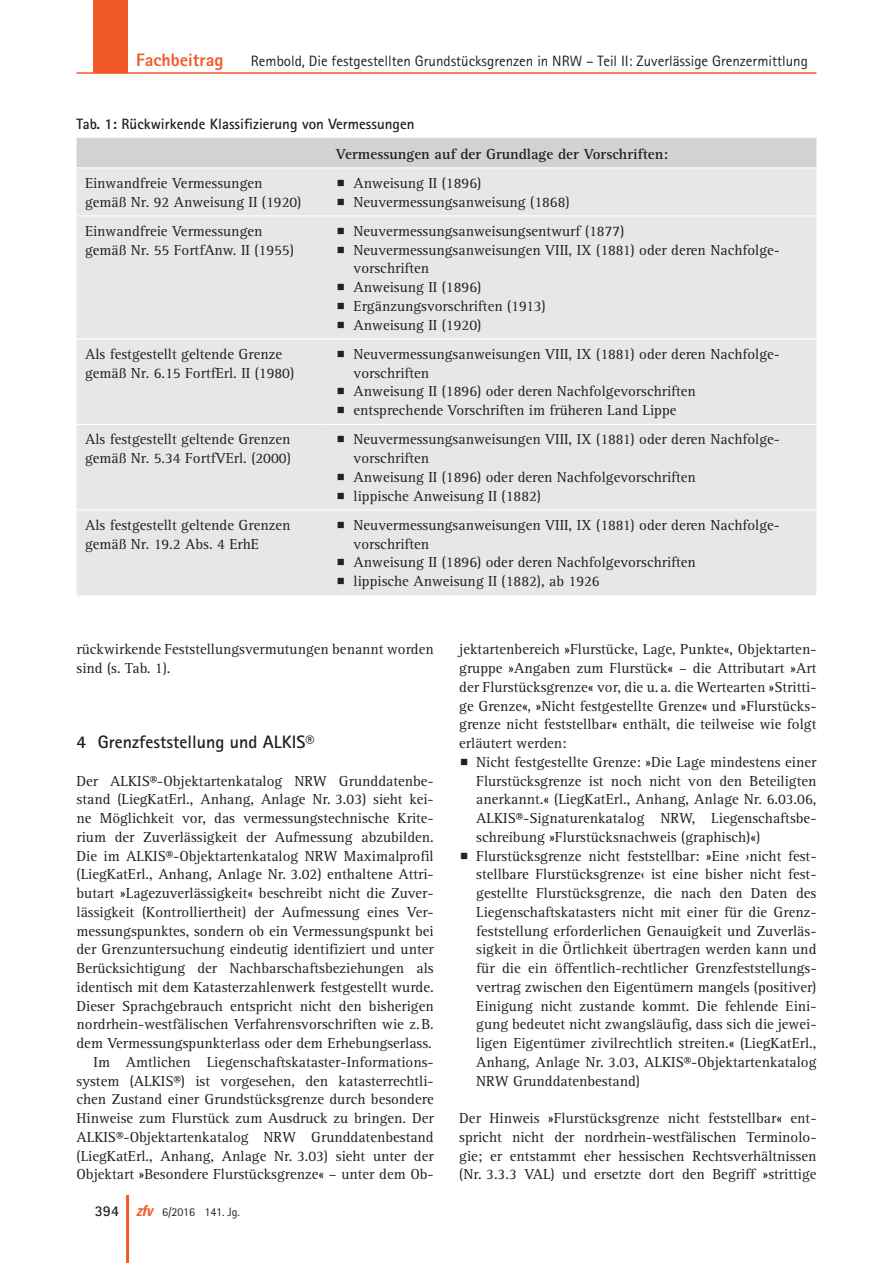
<style>
.page{position:relative;width:893px;height:1263px;background:#fff}
.page>*{position:absolute;margin:0;border:0;box-sizing:border-box;transform-origin:0 0}
._11_titel_1{font:700 18px "Rotis Sans Serif";color:#231f20}
.t1{font:800 18px "Rotis Sans Serif";color:#f15929}
._06_tabelle{font:15px/18.8px "Rotis Serif";color:#231f20}
._01_normal_oEZ_AA{font:15px/18.8px "Rotis Serif";color:#231f20;text-align:justify}
._02_normal_bp{font:15px/18.8px "Rotis Serif";color:#231f20;text-align:justify}
._01_normal{font:15px/18.8px "Rotis Serif";color:#231f20;text-align:justify}
.t2{font:15px "Rotis Sans Serif";color:#231f20}
._05_abb{font:700 15px "Rotis Sans Serif";color:#231f20}
._06_tabelle-2{font:700 15px "Rotis Serif";color:#231f20}
.t3{font:12px "Rotis Sans Serif";color:#231f20}
.s1{font-weight:700;font-size:15px}
.s2{font-family:"Univers";font-weight:700;font-style:italic;font-stretch:condensed;font-size:15px;color:#f15929}
</style>
<div class="page">
<div style="left:94px;top:0;width:34px;height:72px;background:#f15929"></div>
<hr style="left:77px;top:72px;width:739px;height:2px;background:#f15929">
<hr style="left:126px;top:1195px;width:3px;height:68px;background:#f15929">
<div style="left:77px;top:138px;width:739px;height:29px;background:#d1d2d4"></div>
<div style="left:77px;top:168px;width:739px;height:427px;background:#e6e7e9"></div>
<hr style="left:77px;top:215px;width:250px;height:1px;background:#fff">
<hr style="left:327px;top:215px;width:489px;height:1px;background:#fff">
<hr style="left:77px;top:338px;width:250px;height:1px;background:#fff">
<hr style="left:327px;top:338px;width:489px;height:1px;background:#fff">
<hr style="left:77px;top:424px;width:250px;height:1px;background:#fff">
<hr style="left:327px;top:424px;width:489px;height:1px;background:#fff">
<hr style="left:77px;top:509px;width:250px;height:1px;background:#fff">
<hr style="left:327px;top:509px;width:489px;height:1px;background:#fff">
<svg style="left:338px;top:180px;width:6px;height:6px"></svg>
<svg style="left:338px;top:198px;width:6px;height:7px"></svg>
<svg style="left:338px;top:228px;width:6px;height:6px"></svg>
<svg style="left:338px;top:246px;width:6px;height:7px"></svg>
<svg style="left:338px;top:284px;width:6px;height:6px"></svg>
<svg style="left:338px;top:303px;width:6px;height:6px"></svg>
<svg style="left:338px;top:321px;width:6px;height:7px"></svg>
<svg style="left:338px;top:351px;width:6px;height:6px"></svg>
<svg style="left:338px;top:388px;width:6px;height:6px"></svg>
<svg style="left:338px;top:407px;width:6px;height:6px"></svg>
<svg style="left:338px;top:436px;width:6px;height:6px"></svg>
<svg style="left:338px;top:474px;width:6px;height:6px"></svg>
<svg style="left:338px;top:492px;width:6px;height:7px"></svg>
<svg style="left:338px;top:522px;width:6px;height:6px"></svg>
<svg style="left:338px;top:559px;width:6px;height:6px"></svg>
<svg style="left:338px;top:578px;width:6px;height:6px"></svg>
<p class="t1" style="left:136px;top:48px;width:89px">Fachbeitrag</p>
<p class="t2" style="left:251px;top:52px;width:558px">Rembold, Die festgestellten Grundstücksgrenzen in NRW – Teil II: Zuverlässige Grenzermittlung</p>
<p class="_05_abb" style="left:77px;top:115px;width:339px">Tab. 1: Rückwirkende Klassifizierung von Vermessungen</p>
<p class="_06_tabelle-2" style="left:336px;top:145px;width:334px">Vermessungen auf der Grundlage der Vorschriften:</p>
<p class="_06_tabelle" style="left:85px;top:174px;width:218px">Einwandfreie Vermessungen gemäß Nr. 92 Anweisung II (1920)</p>
<p class="_06_tabelle" style="left:354px;top:174px;width:129px">Anweisung II (1896)</p>
<p class="_06_tabelle" style="left:354px;top:193px;width:218px">Neuvermessungsanweisung (1868)</p>
<p class="_06_tabelle" style="left:85px;top:222px;width:210px">Einwandfreie Vermessungen gemäß Nr. 55 FortfAnw. II (1955)</p>
<p class="_06_tabelle" style="left:354px;top:222px;width:272px">Neuvermessungsanweisungsentwurf (1877)</p>
<p class="_06_tabelle" style="left:354px;top:241px;width:426px">Neuvermessungsanweisungen VIII, IX (1881) oder deren Nachfolge&shy;vorschriften</p>
<p class="_06_tabelle" style="left:354px;top:278px;width:129px">Anweisung II (1896)</p>
<p class="_06_tabelle" style="left:354px;top:297px;width:194px">Ergänzungsvorschriften (1913)</p>
<p class="_06_tabelle" style="left:354px;top:316px;width:129px">Anweisung II (1920)</p>
<p class="_06_tabelle" style="left:85px;top:345px;width:211px">Als festgestellt geltende Grenze gemäß Nr. 6.15 FortfErl. II (1980)</p>
<p class="_06_tabelle" style="left:354px;top:345px;width:426px">Neuvermessungsanweisungen VIII, IX (1881) oder deren Nachfolge&shy;vorschriften</p>
<p class="_06_tabelle" style="left:354px;top:382px;width:344px">Anweisung II (1896) oder deren Nachfolgevorschriften</p>
<p class="_06_tabelle" style="left:354px;top:401px;width:324px">entsprechende Vorschriften im früheren Land Lippe</p>
<p class="_06_tabelle" style="left:85px;top:430px;width:207px">Als festgestellt geltende Grenzen gemäß Nr. 5.34 FortfVErl. (2000)</p>
<p class="_06_tabelle" style="left:354px;top:430px;width:426px">Neuvermessungsanweisungen VIII, IX (1881) oder deren Nachfolge&shy;vorschriften</p>
<p class="_06_tabelle" style="left:354px;top:468px;width:344px">Anweisung II (1896) oder deren Nachfolgevorschriften</p>
<p class="_06_tabelle" style="left:354px;top:487px;width:189px">lippische Anweisung II (1882)</p>
<p class="_06_tabelle" style="left:85px;top:516px;width:207px">Als festgestellt geltende Grenzen gemäß Nr. 19.2 Abs. 4 ErhE</p>
<p class="_06_tabelle" style="left:354px;top:516px;width:426px">Neuvermessungsanweisungen VIII, IX (1881) oder deren Nachfolge&shy;vorschriften</p>
<p class="_06_tabelle" style="left:354px;top:553px;width:344px">Anweisung II (1896) oder deren Nachfolgevorschriften</p>
<p class="_06_tabelle" style="left:354px;top:572px;width:248px">lippische Anweisung II (1882), ab 1926</p>
<p class="_01_normal" style="left:77px;top:640px;width:359px">rückwirkende Feststellungsvermutungen benannt worden sind (s. Tab. 1).</p>
<p class="_11_titel_1" style="left:77px;top:731px;width:239px">4 Grenzfeststellung und ALKIS®</p>
<p class="_01_normal_oEZ_AA" style="left:77px;top:772px;width:359px">Der ALKIS®-Objektartenkatalog NRW Grunddatenbe&shy;stand (LiegKatErl., Anhang, Anlage Nr. 3.03) sieht kei&shy;ne Möglichkeit vor, das vermessungstechnische Krite&shy;rium der Zuverlässigkeit der Aufmessung abzubilden.<br>Die im ALKIS®-Objektartenkatalog NRW Maximalprofil (LiegKatErl., Anhang, Anlage Nr. 3.02) enthaltene Attri&shy;butart »Lagezuverlässigkeit« beschreibt nicht die Zuver&shy;lässigkeit (Kontrolliertheit) der Aufmessung eines Ver&shy;messungspunktes, sondern ob ein Vermessungspunkt bei der Grenzuntersuchung eindeutig identifiziert und unter Berücksichtigung der Nachbarschaftsbeziehungen als identisch mit dem Katasterzahlenwerk festgestellt wurde.<br>Dieser Sprachgebrauch entspricht nicht den bisherigen nordrhein-westfälischen Verfahrensvorschriften wie z.B. dem Vermessungspunkterlass oder dem Erhebungserlass.</p>
<p class="_01_normal" style="left:77px;top:1053px;width:359px;text-indent:17px">Im Amtlichen Liegenschaftskataster-Informations&shy;system (ALKIS®) ist vorgesehen, den katasterrechtli&shy;chen Zustand einer Grundstücksgrenze durch besondere Hinweise zum Flurstück zum Ausdruck zu bringen. Der ALKIS®-Objektartenkatalog NRW Grunddatenbestand (LiegKatErl., Anhang, Anlage Nr. 3.03) sieht unter der Objektart »Besondere Flurstücksgrenze« – unter dem Ob-</p>
<p class="t3" style="left:95px;top:1205px;width:147px"><span class="s1">394</span> <span class="s2">zfv</span> 6/2016 141. Jg.</p>
<p class="_01_normal" style="left:459px;top:640px;width:359px">jektartenbereich »Flurstücke, Lage, Punkte«, Objektarten&shy;gruppe »Angaben zum Flurstück« – die Attributart »Art der Flurstücksgrenze« vor, die u. a. die Wertearten »Stritti&shy;ge Grenze«, »Nicht festgestellte Grenze« und »Flurstücks&shy;grenze nicht feststellbar« enthält, die teilweise wie folgt erläutert werden:</p>
<p class="_02_normal_bp" style="left:476px;top:753px;width:342px">Nicht festgestellte Grenze: »Die Lage mindestens einer Flurstücksgrenze ist noch nicht von den Beteiligten anerkannt.« (LiegKatErl., Anhang, Anlage Nr. 6.03.06, ALKIS®-Signaturenkatalog NRW, Liegenschaftsbe&shy;schreibung »Flurstücksnachweis (graphisch)«)</p>
<p class="_02_normal_bp" style="left:476px;top:847px;width:342px">Flurstücksgrenze nicht feststellbar: »Eine ›nicht fest&shy;stellbare Flurstücksgrenze‹ ist eine bisher nicht fest&shy;gestellte Flurstücksgrenze, die nach den Daten des Liegenschaftskatasters nicht mit einer für die Grenz&shy;feststellung erforderlichen Genauigkeit und Zuverläs&shy;sigkeit in die Örtlichkeit übertragen werden kann und für die ein öffentlich-rechtlicher Grenzfeststellungs&shy;vertrag zwischen den Eigentümern mangels (positiver)<br>Einigung nicht zustande kommt. Die fehlende Eini&shy;gung bedeutet nicht zwangsläufig, dass sich die jewei&shy;ligen Eigentümer zivilrechtlich streiten.« (LiegKatErl., Anhang, Anlage Nr. 3.03, ALKIS®-Objektartenkatalog NRW Grunddatenbestand)</p>
<p class="_01_normal_oEZ_AA" style="left:459px;top:1109px;width:359px">Der Hinweis »Flurstücksgrenze nicht feststellbar« ent&shy;spricht nicht der nordrhein-westfälischen Terminolo&shy;gie; er entstammt eher hessischen Rechtsverhältnissen (Nr. 3.3.3 VAL) und ersetzte dort den Begriff »strittige</p>
</div>
